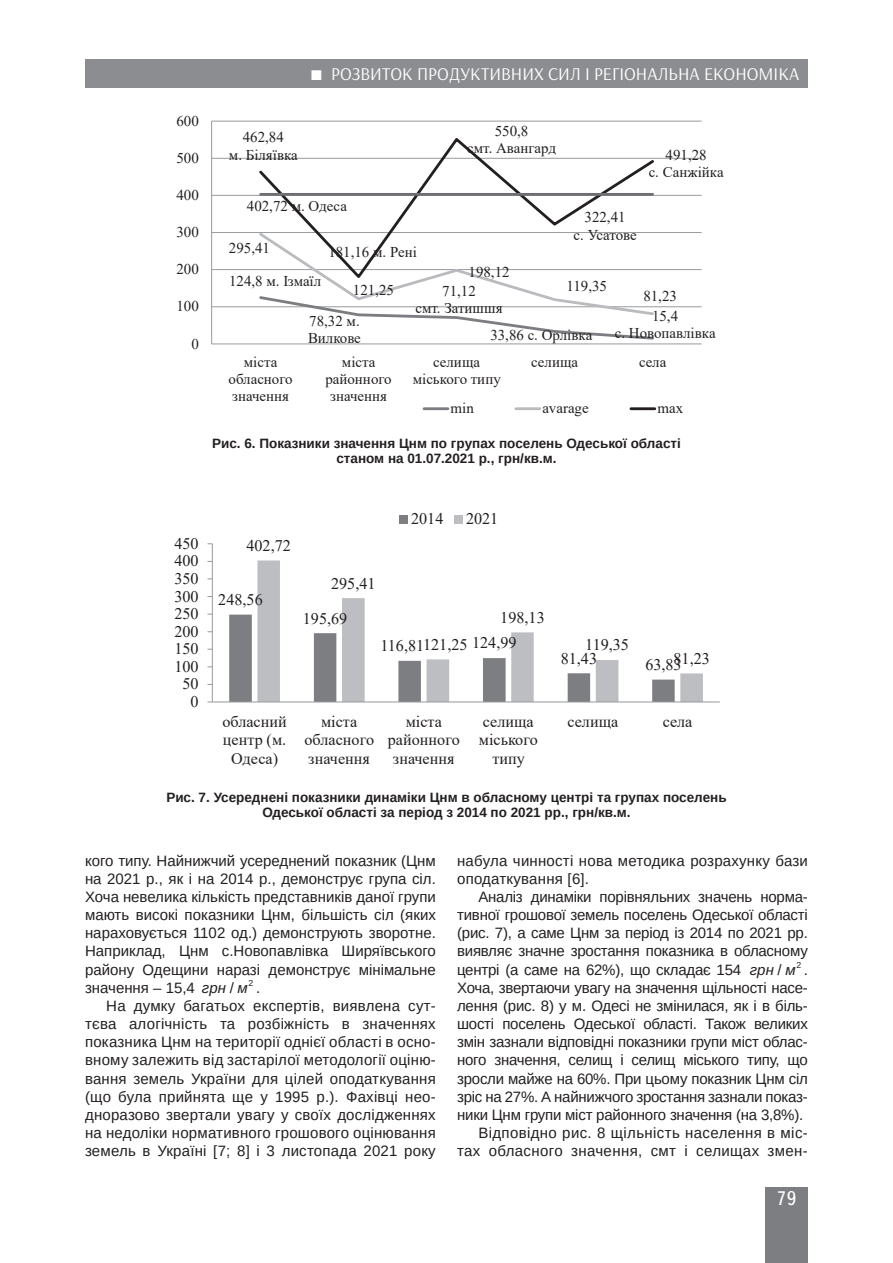
<style>
.page{position:relative;width:893px;height:1263px;background:#fff}
.page>*{position:absolute;margin:0;border:0;box-sizing:border-box;transform-origin:0 0}
.t1{font:19.5px "Ukrainian Text";color:#fff}
.t2{font:18px "Arsenal";color:#fff}
.t3{font:16.2px/18.6px "Times New Roman";color:#231f20;text-align:center}
.t4{font:15px/18.1px "Arimo";color:#231f20;text-align:justify}
.t5{font:15px/17.2px "Times New Roman";color:#231f20;text-align:center}
.t6{font:15px "Arimo";letter-spacing:.025em;color:#231f20}
.t7{font:700 13.5px/15px "Arimo";color:#231f20;text-align:center}
.t8{font:8.7px "Arimo";color:#231f20}
.s1{font-style:italic}
.s2{font-style:inherit}
</style>
<div class="page">
<div style="left:765px;top:1187px;width:43px;height:76px;background:#7c7e81"></div>
<div style="left:85px;top:59px;width:723px;height:29px;background:#8b8d90"></div>
<hr style="left:212px;top:306px;width:490px;height:1px;background:#989a9d">
<hr style="left:212px;top:269px;width:490px;height:1px;background:#989a9d">
<hr style="left:212px;top:232px;width:490px;height:1px;background:#989a9d">
<hr style="left:212px;top:195px;width:490px;height:1px;background:#989a9d">
<hr style="left:212px;top:158px;width:490px;height:1px;background:#989a9d">
<hr style="left:212px;top:121px;width:490px;height:1px;background:#989a9d">
<hr style="left:211px;top:121px;width:1px;height:223px;background:#989a9d">
<hr style="left:212px;top:343px;width:490px;height:1px;background:#989a9d">
<svg style="left:257px;top:281px;width:399px;height:59px"></svg>
<svg style="left:257px;top:138px;width:399px;height:143px"></svg>
<hr style="left:261px;top:193px;width:392px;height:3px;background:#6e6f72">
<hr style="left:424px;top:407px;width:24px;height:3px;background:#7b7d80">
<hr style="left:516px;top:407px;width:24px;height:3px;background:#babbbe">
<hr style="left:631px;top:407px;width:24px;height:3px;background:#231f20">
<svg style="left:229px;top:615px;width:23px;height:86px;background:#7e8082"></svg>
<svg style="left:257px;top:560px;width:446px;height:141px"></svg>
<hr style="left:212px;top:544px;width:1px;height:158px;background:#989a9d">
<hr style="left:212px;top:701px;width:508px;height:1px;background:#989a9d">
<div style="left:399px;top:515px;width:8px;height:8px;background:#7c7e81"></div>
<div style="left:454px;top:515px;width:8px;height:8px;background:#bdbec1"></div>
<p class="t5" style="left:177px;top:112px;width:24px">600</p>
<p class="t5" style="left:177px;top:149px;width:24px">500</p>
<p class="t5" style="left:177px;top:186px;width:24px">400</p>
<p class="t5" style="left:177px;top:223px;width:24px">300</p>
<p class="t5" style="left:177px;top:260px;width:24px">200</p>
<p class="t5" style="left:177px;top:297px;width:24px">100</p>
<p class="t5" style="left:191px;top:334px;width:9px">0</p>
<p class="t5" style="left:229px;top:128px;width:70px">462,84<br>м. Біляївка</p>
<p class="t2" style="left:331px;top:63px;width:470px">РОЗВИТОК ПРОДУКТИВНИХ СИЛ І РЕГІОНАЛЬНА ЕКОНОМІКА</p>
<p class="t5" style="left:467px;top:122px;width:90px">550,8<br>смт. Авангард</p>
<p class="t5" style="left:649px;top:145px;width:76px">491,28<br>с. Санжійка</p>
<p class="t5" style="left:247px;top:197px;width:102px">402,72 м. Одеса</p>
<p class="t5" style="left:229px;top:239px;width:43px">295,41</p>
<p class="t5" style="left:328px;top:243px;width:90px">181,16 м. Рені</p>
<p class="t5" style="left:574px;top:208px;width:65px">322,41<br>с. Усатове</p>
<p class="t5" style="left:229px;top:272px;width:94px">124,8 м. Ізмаїл</p>
<p class="t5" style="left:308px;top:311px;width:54px;text-align:left">78,32 м.<br>Вилкове</p>
<p class="t5" style="left:353px;top:280px;width:43px">121,25</p>
<p class="t5" style="left:469px;top:263px;width:43px">198,12</p>
<p class="t5" style="left:567px;top:277px;width:42px">119,35</p>
<p class="t5" style="left:415px;top:282px;width:89px">71,12<br>смт. Затишшя</p>
<p class="t5" style="left:490px;top:325px;width:103px">33,86 с. Орлівка</p>
<p class="t5" style="left:643px;top:287px;width:35px">81,23</p>
<p class="t5" style="left:615px;top:306px;width:102px">15,4<br>с. Новопавлівка</p>
<p class="t5" style="left:229px;top:353px;width:66px">міста обласного значення</p>
<p class="t5" style="left:325px;top:353px;width:68px">міста районного значення</p>
<p class="t5" style="left:413px;top:353px;width:90px">селища міського типу</p>
<p class="t5" style="left:531px;top:353px;width:48px">селища</p>
<p class="t5" style="left:639px;top:353px;width:29px">села</p>
<p class="t5" style="left:450px;top:399px;width:25px">min</p>
<p class="t5" style="left:542px;top:399px;width:48px">avarage</p>
<p class="t5" style="left:657px;top:399px;width:27px">max</p>
<p class="t7" style="left:212px;top:436px;width:470px">Рис. 6. Показники значення Цнм по групах поселень Одеської області станом на 01.07.2021 р., грн/кв.м.</p>
<p class="t3" style="left:174px;top:534px;width:26px">450</p>
<p class="t3" style="left:174px;top:551px;width:26px">400</p>
<p class="t3" style="left:174px;top:569px;width:26px">350</p>
<p class="t3" style="left:174px;top:586px;width:26px">300</p>
<p class="t3" style="left:174px;top:604px;width:26px">250</p>
<p class="t3" style="left:174px;top:621px;width:26px">200</p>
<p class="t3" style="left:174px;top:639px;width:26px">150</p>
<p class="t3" style="left:174px;top:657px;width:26px">100</p>
<p class="t3" style="left:182px;top:674px;width:18px">50</p>
<p class="t3" style="left:191px;top:692px;width:10px">0</p>
<p class="t3" style="left:246px;top:535px;width:46px">402,72</p>
<p class="t3" style="left:218px;top:590px;width:46px">248,56</p>
<p class="t3" style="left:411px;top:509px;width:34px">2014</p>
<p class="t3" style="left:466px;top:509px;width:34px">2021</p>
<p class="t3" style="left:331px;top:573px;width:46px">295,41</p>
<p class="t3" style="left:303px;top:608px;width:46px">195,69</p>
<p class="t3" style="left:500px;top:607px;width:46px">198,13</p>
<p class="t3" style="left:380px;top:635px;width:89px">116,81121,25</p>
<p class="t3" style="left:472px;top:633px;width:46px">124,99</p>
<p class="t3" style="left:585px;top:635px;width:45px">119,35</p>
<p class="t3" style="left:561px;top:648px;width:38px">81,43</p>
<p class="t3" style="left:645px;top:655px;width:38px">63,83</p>
<p class="t3" style="left:673px;top:649px;width:38px">81,23</p>
<p class="t3" style="left:222px;top:711px;width:66px">обласний центр (м.<br>Одеса)</p>
<p class="t3" style="left:304px;top:711px;width:71px">міста обласного значення</p>
<p class="t3" style="left:388px;top:711px;width:73px">міста районного значення</p>
<p class="t3" style="left:479px;top:711px;width:60px">селища міського типу</p>
<p class="t3" style="left:568px;top:711px;width:52px">селища</p>
<p class="t3" style="left:663px;top:711px;width:31px">села</p>
<p class="t7" style="left:166px;top:790px;width:562px">Рис. 7. Усереднені показники динаміки Цнм в обласному центрі та групах поселень<br>Одеської області за період з 2014 по 2021 рр., грн/кв.м.</p>
<p class="t4" style="left:85px;top:851px;width:352px">кого типу. Найнижчий усереднений показник (Цнм на 2021 р., як і на 2014 р., демонструє група сіл.<br>Хоча невелика кількість представників даної групи мають високі показники Цнм, більшість сіл (яких нараховується 1102 од.) демонструють зворотне.<br>Наприклад, Цнм с.Новопавлівка Ширяївського району Одещини наразі демонструє мінімальне значення – 15,4 <span class="s1">грн м</span><span class="s2">/</span></p>
<p class="t8" style="left:249px;top:978px;width:6px">2</p>
<p class="t4" style="left:256px;top:978px;width:6px">.</p>
<p class="t4" style="left:106px;top:997px;width:331px">На думку багатьох експертів, виявлена сут-</p>
<p class="t4" style="left:85px;top:1015px;width:352px">тєва алогічність та розбіжність в значеннях</p>
<p class="t4" style="left:85px;top:1033px;width:352px">показника Цнм на території однієї області в осно-</p>
<p class="t4" style="left:85px;top:1051px;width:352px">вному залежить від застарілої методології оціню-</p>
<p class="t4" style="left:85px;top:1069px;width:352px">вання земель України для цілей оподаткування</p>
<p class="t4" style="left:85px;top:1087px;width:352px">(що була прийнята ще у 1995 р.). Фахівці нео-</p>
<p class="t4" style="left:85px;top:1106px;width:352px">дноразово звертали увагу у своїх дослідженнях</p>
<p class="t4" style="left:85px;top:1124px;width:352px">на недоліки нормативного грошового оцінювання</p>
<p class="t4" style="left:85px;top:1142px;width:352px">земель в Україні [7; 8] і 3 листопада 2021 року</p>
<p class="t4" style="left:457px;top:851px;width:352px">набула чинності нова методика розрахунку бази оподаткування [6].</p>
<p class="t4" style="left:457px;top:888px;width:352px;text-indent:21px">Аналіз динаміки порівняльних значень норма&shy;тивної грошової земель поселень Одеської області (рис. 7), а саме Цнм за період із 2014 по 2021 рр. виявляє значне зростання показника в обласному центрі (а саме на 62%), що складає 154 <span class="s1">грн м</span><span class="s2">/</span></p>
<p class="t8" style="left:796px;top:960px;width:6px">2</p>
<p class="t4" style="left:804px;top:960px;width:6px">.</p>
<p class="t4" style="left:457px;top:978px;width:352px">Хоча, звертаючи увагу на значення щільності насе-</p>
<p class="t4" style="left:457px;top:997px;width:352px">лення (рис. 8) у м. Одесі не змінилася, як і в біль-</p>
<p class="t4" style="left:457px;top:1015px;width:352px">шості поселень Одеської області. Також великих</p>
<p class="t4" style="left:457px;top:1033px;width:352px">змін зазнали відповідні показники групи міст облас-</p>
<p class="t4" style="left:457px;top:1051px;width:352px">ного значення, селищ і селищ міського типу, що</p>
<p class="t4" style="left:457px;top:1069px;width:352px">зросли майже на 60%. При цьому показник Цнм сіл</p>
<p class="t4" style="left:457px;top:1087px;width:352px">зріс на 27%. А найнижчого зростання зазнали показ-</p>
<p class="t4" style="left:457px;top:1106px;width:348px">ники Цнм групи міст районного значення (на 3,8%).</p>
<p class="t6" style="left:478px;top:1123px;width:331px">Відповідно рис. 8 щільність населення в міс-</p>
<p class="t6" style="left:457px;top:1141px;width:352px">тах обласного значення, смт і селищах змен-</p>
<h1 class="t1" style="left:776px;top:1188px;width:22px">79</h1>
</div>
